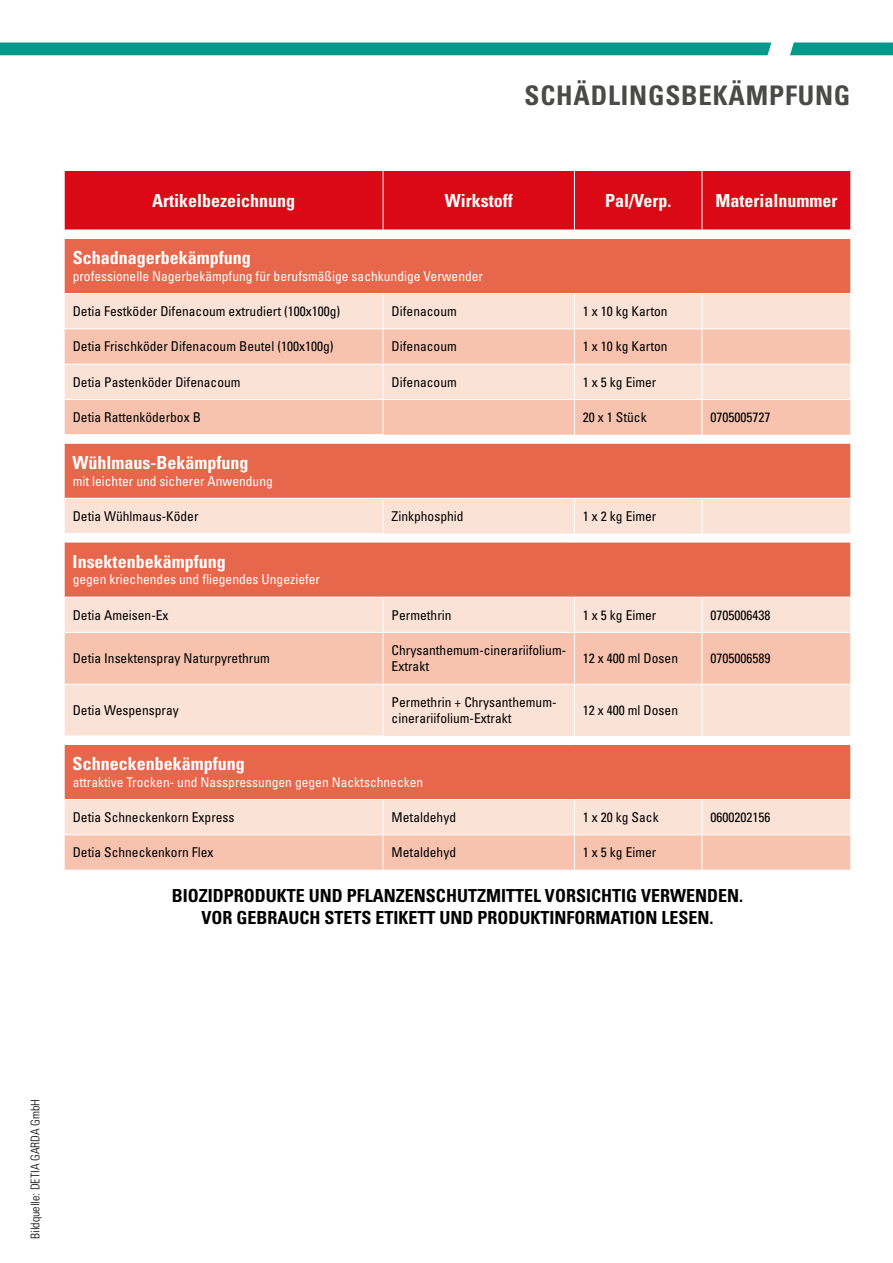
<style>
.page{position:relative;width:893px;height:1263px;background:#fff}
.page>*{position:absolute;margin:0;border:0;box-sizing:border-box;transform-origin:0 0}
.t1{font:700 condensed 27px "Univers LT Std";letter-spacing:.03em;color:#4a4a49}
.t2{font:700 condensed 18px "Univers LT Std";color:#fff}
.t3{font:700 condensed 18px/22.5px "Univers LT Std";color:#000;text-align:center}
.t4{font:condensed 13.5px/16.5px "Univers LT Std";color:#000}
.t5{font:condensed 13.5px "Univers LT Std";color:#fff}
.t6{font:300 condensed 12px "Univers LT Std";color:#000}
</style>
<div class="page">
<div style="left:65px;top:171px;width:785px;height:59px;background:#db0916"></div>
<div style="left:65px;top:239px;width:785px;height:54px;background:#e7674c"></div>
<div style="left:65px;top:294px;width:785px;height:34px;background:#fbe2d7"></div>
<svg style="left:65px;top:329px;width:785px;height:541px;background:#f3b4a2"></svg>
<hr style="left:383px;top:171px;width:1px;height:59px;background:#fff">
<hr style="left:574px;top:171px;width:1px;height:59px;background:#fff">
<hr style="left:702px;top:171px;width:1px;height:59px;background:#fff">
<hr style="left:574px;top:294px;width:1px;height:34px;background:#fff">
<hr style="left:702px;top:294px;width:1px;height:34px;background:#fff">
<hr style="left:574px;top:329px;width:1px;height:35px;background:#fff">
<hr style="left:702px;top:329px;width:1px;height:35px;background:#fff">
<hr style="left:383px;top:364px;width:191px;height:1px;background:#fff">
<hr style="left:574px;top:364px;width:128px;height:1px;background:#fff">
<hr style="left:574px;top:364px;width:1px;height:35px;background:#fff">
<hr style="left:702px;top:364px;width:149px;height:1px;background:#fff">
<hr style="left:702px;top:364px;width:1px;height:35px;background:#fff">
<hr style="left:64px;top:399px;width:319px;height:1px;background:#fff">
<hr style="left:383px;top:399px;width:191px;height:1px;background:#fff">
<hr style="left:574px;top:399px;width:128px;height:1px;background:#fff">
<hr style="left:574px;top:400px;width:1px;height:35px;background:#fff">
<hr style="left:702px;top:399px;width:149px;height:1px;background:#fff">
<hr style="left:702px;top:400px;width:1px;height:35px;background:#fff">
<hr style="left:574px;top:499px;width:1px;height:35px;background:#fff">
<hr style="left:702px;top:499px;width:1px;height:35px;background:#fff">
<hr style="left:574px;top:597px;width:1px;height:35px;background:#fff">
<hr style="left:702px;top:597px;width:1px;height:35px;background:#fff">
<hr style="left:64px;top:632px;width:319px;height:1px;background:#fff">
<hr style="left:383px;top:632px;width:191px;height:1px;background:#fff">
<hr style="left:574px;top:632px;width:128px;height:1px;background:#fff">
<hr style="left:574px;top:633px;width:1px;height:51px;background:#fff">
<hr style="left:702px;top:632px;width:149px;height:1px;background:#fff">
<hr style="left:702px;top:633px;width:1px;height:51px;background:#fff">
<hr style="left:64px;top:684px;width:319px;height:1px;background:#fff">
<hr style="left:383px;top:684px;width:191px;height:1px;background:#fff">
<hr style="left:574px;top:684px;width:128px;height:1px;background:#fff">
<hr style="left:574px;top:685px;width:1px;height:51px;background:#fff">
<hr style="left:702px;top:684px;width:149px;height:1px;background:#fff">
<hr style="left:702px;top:685px;width:1px;height:51px;background:#fff">
<hr style="left:574px;top:800px;width:1px;height:34px;background:#fff">
<hr style="left:702px;top:800px;width:1px;height:34px;background:#fff">
<hr style="left:64px;top:834px;width:319px;height:1px;background:#fff">
<hr style="left:383px;top:834px;width:191px;height:1px;background:#fff">
<hr style="left:574px;top:834px;width:128px;height:1px;background:#fff">
<hr style="left:574px;top:835px;width:1px;height:35px;background:#fff">
<hr style="left:702px;top:834px;width:149px;height:1px;background:#fff">
<hr style="left:702px;top:835px;width:1px;height:35px;background:#fff">
<hr style="left:64px;top:364px;width:319px;height:1px;background:#fff">
<hr style="left:64px;top:443px;width:319px;height:1px;background:#fff">
<hr style="left:383px;top:443px;width:191px;height:1px;background:#fff">
<hr style="left:574px;top:443px;width:128px;height:1px;background:#fff">
<hr style="left:702px;top:443px;width:149px;height:1px;background:#fff">
<hr style="left:383px;top:498px;width:191px;height:1px;background:#fff">
<hr style="left:574px;top:498px;width:128px;height:1px;background:#fff">
<hr style="left:702px;top:498px;width:149px;height:1px;background:#fff">
<hr style="left:64px;top:542px;width:319px;height:1px;background:#fff">
<hr style="left:383px;top:542px;width:191px;height:1px;background:#fff">
<hr style="left:574px;top:542px;width:128px;height:1px;background:#fff">
<hr style="left:702px;top:542px;width:149px;height:1px;background:#fff">
<hr style="left:383px;top:597px;width:191px;height:1px;background:#fff">
<hr style="left:574px;top:597px;width:128px;height:1px;background:#fff">
<hr style="left:702px;top:597px;width:149px;height:1px;background:#fff">
<hr style="left:64px;top:744px;width:319px;height:1px;background:#fff">
<hr style="left:383px;top:744px;width:191px;height:1px;background:#fff">
<hr style="left:574px;top:744px;width:128px;height:1px;background:#fff">
<hr style="left:702px;top:744px;width:149px;height:1px;background:#fff">
<hr style="left:383px;top:799px;width:191px;height:1px;background:#fff">
<hr style="left:574px;top:799px;width:128px;height:1px;background:#fff">
<hr style="left:702px;top:799px;width:149px;height:1px;background:#fff">
<hr style="left:383px;top:294px;width:1px;height:34px;background:#fff">
<hr style="left:383px;top:329px;width:1px;height:35px;background:#fff">
<hr style="left:383px;top:364px;width:1px;height:35px;background:#fff">
<hr style="left:383px;top:400px;width:1px;height:34px;background:#fff">
<hr style="left:64px;top:434px;width:319px;height:1px;background:#fff">
<hr style="left:64px;top:498px;width:319px;height:1px;background:#fff">
<hr style="left:383px;top:499px;width:1px;height:34px;background:#fff">
<hr style="left:64px;top:533px;width:319px;height:1px;background:#fff">
<hr style="left:64px;top:597px;width:319px;height:1px;background:#fff">
<hr style="left:383px;top:597px;width:1px;height:35px;background:#fff">
<hr style="left:383px;top:633px;width:1px;height:51px;background:#fff">
<hr style="left:383px;top:685px;width:1px;height:51px;background:#fff">
<hr style="left:64px;top:736px;width:319px;height:1px;background:#fff">
<hr style="left:64px;top:799px;width:319px;height:1px;background:#fff">
<hr style="left:383px;top:800px;width:1px;height:34px;background:#fff">
<hr style="left:383px;top:835px;width:1px;height:35px;background:#fff">
<div style="left:0;top:43px;width:893px;height:12px;background:#00998a"></div>
<h1 class="t1" style="left:524px;top:78px;width:327px">SCHÄDLINGSBEKÄMPFUNG</h1>
<h2 class="t2" style="left:152px;top:189px;width:145px">Artikelbezeichnung</h2>
<h2 class="t2" style="left:445px;top:189px;width:70px">Wirkstoff</h2>
<h2 class="t2" style="left:605px;top:189px;width:68px">Pal/Verp.</h2>
<h2 class="t2" style="left:715px;top:189px;width:123px">Materialnummer</h2>
<h2 class="t2" style="left:73px;top:247px;width:180px">Schadnagerbekämpfung</h2>
<p class="t5" style="left:73px;top:267px;width:412px">professionelle Nagerbekämpfung für berufsmäßige sachkundige Verwender</p>
<p class="t4" style="left:73px;top:303px;width:269px">Detia Festköder Difenacoum extrudiert (100x100g)</p>
<p class="t4" style="left:392px;top:303px;width:67px">Difenacoum</p>
<p class="t4" style="left:583px;top:303px;width:86px">1 x 10 kg Karton</p>
<p class="t4" style="left:73px;top:338px;width:262px">Detia Frischköder Difenacoum Beutel (100x100g)</p>
<p class="t4" style="left:392px;top:338px;width:67px">Difenacoum</p>
<p class="t4" style="left:583px;top:338px;width:86px">1 x 10 kg Karton</p>
<p class="t4" style="left:73px;top:373px;width:169px">Detia Pastenköder Difenacoum</p>
<p class="t4" style="left:392px;top:373px;width:67px">Difenacoum</p>
<p class="t4" style="left:583px;top:373px;width:75px">1 x 5 kg Eimer</p>
<p class="t4" style="left:73px;top:409px;width:130px">Detia Rattenköderbox B</p>
<p class="t4" style="left:583px;top:409px;width:65px">20 x 1 Stück</p>
<p class="t4" style="left:710px;top:409px;width:61px">0705005727</p>
<h2 class="t2" style="left:73px;top:452px;width:177px">Wühlmaus-Bekämpfung</h2>
<p class="t5" style="left:73px;top:472px;width:202px">mit leichter und sicherer Anwendung</p>
<p class="t4" style="left:73px;top:508px;width:127px">Detia Wühlmaus-Köder</p>
<p class="t4" style="left:392px;top:508px;width:73px">Zinkphosphid</p>
<p class="t4" style="left:583px;top:508px;width:75px">1 x 2 kg Eimer</p>
<h2 class="t2" style="left:73px;top:550px;width:154px">Insektenbekämpfung</h2>
<p class="t5" style="left:73px;top:571px;width:249px">gegen kriechendes und fliegendes Ungeziefer</p>
<p class="t4" style="left:73px;top:606px;width:97px">Detia Ameisen-Ex</p>
<p class="t4" style="left:392px;top:606px;width:61px">Permethrin</p>
<p class="t4" style="left:583px;top:606px;width:75px">1 x 5 kg Eimer</p>
<p class="t4" style="left:710px;top:606px;width:61px">0705006438</p>
<p class="t4" style="left:73px;top:650px;width:199px">Detia Insektenspray Naturpyrethrum</p>
<p class="t4" style="left:392px;top:642px;width:176px">Chrysanthemum-cinerariifolium-<br>Extrakt</p>
<p class="t4" style="left:583px;top:650px;width:97px">12 x 400 ml Dosen</p>
<p class="t4" style="left:710px;top:650px;width:61px">0705006589</p>
<p class="t4" style="left:73px;top:702px;width:108px">Detia Wespenspray</p>
<p class="t4" style="left:392px;top:693px;width:166px">Permethrin + Chrysanthemum&shy;cinerariifolium-Extrakt</p>
<p class="t4" style="left:583px;top:702px;width:97px">12 x 400 ml Dosen</p>
<h2 class="t2" style="left:73px;top:753px;width:174px">Schneckenbekämpfung</h2>
<p class="t5" style="left:73px;top:773px;width:352px">attraktive Trocken- und Nasspressungen gegen Nacktschnecken</p>
<p class="t4" style="left:73px;top:809px;width:163px">Detia Schneckenkorn Express</p>
<p class="t4" style="left:392px;top:809px;width:66px">Metaldehyd</p>
<p class="t4" style="left:583px;top:809px;width:77px">1 x 20 kg Sack</p>
<p class="t4" style="left:710px;top:809px;width:61px">0600202156</p>
<p class="t4" style="left:73px;top:844px;width:142px">Detia Schneckenkorn Flex</p>
<p class="t4" style="left:392px;top:844px;width:66px">Metaldehyd</p>
<p class="t4" style="left:583px;top:844px;width:75px">1 x 5 kg Eimer</p>
<h2 class="t3" style="left:172px;top:884px;width:573px">BIOZIDPRODUKTE UND PFLANZENSCHUTZMITTEL VORSICHTIG VERWENDEN.<br>VOR GEBRAUCH STETS ETIKETT UND PRODUKTINFORMATION LESEN.</h2>
<p class="t6" style="left:28px;top:1239px;width:141px;rotate:-90deg">Bildquelle: DETIA GARDA GmbH</p>
</div>
